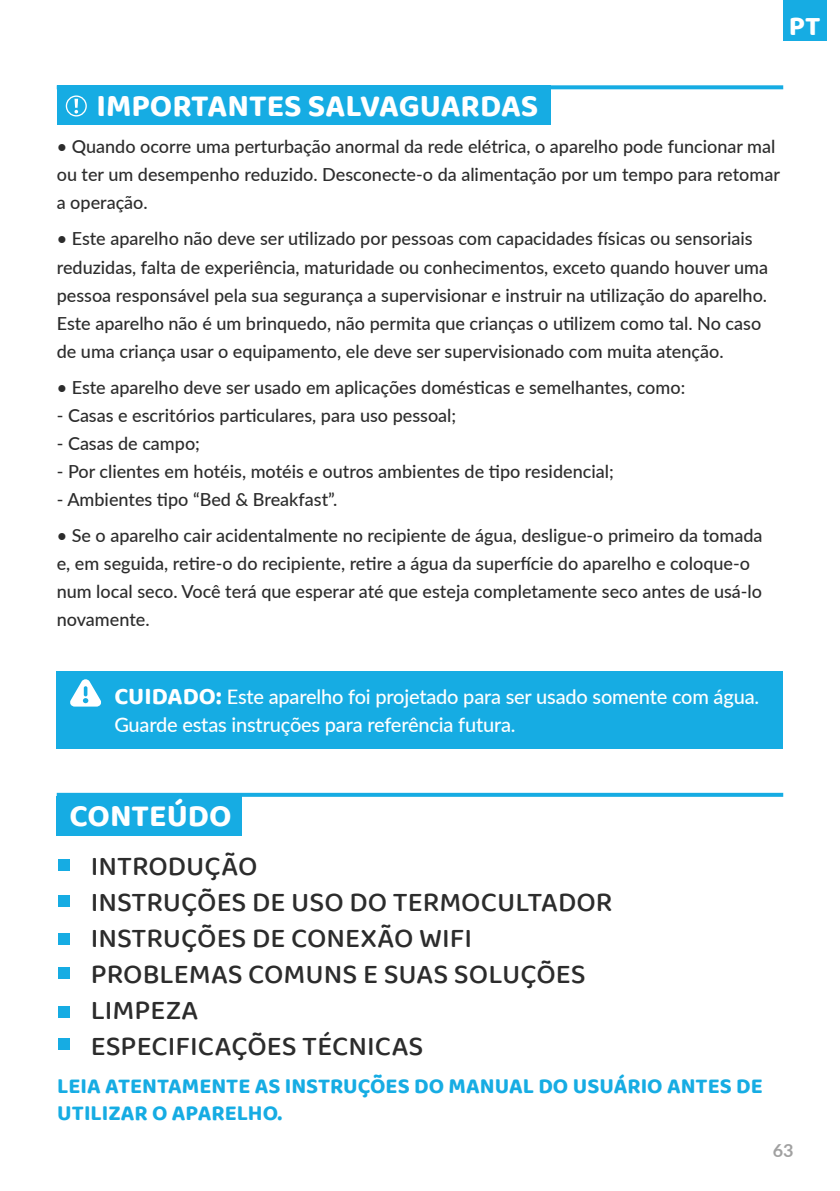
<style>
.page{position:relative;width:840px;height:1191px;background:#fff}
.page>*{position:absolute;margin:0;border:0;box-sizing:border-box;transform-origin:0 0}
.t1{font:700 32px "Baloo 2";color:#fff}
.t2{font:500 28px/36px "Baloo 2";color:#2c2c2c}
.t3{font:700 28px "Baloo 2";color:#fff}
.t4{font:700 22px "Baloo 2";color:#16ace3}
.t5{font:500 20px/28px "Lato";letter-spacing:-.01em;color:#fff}
.t6{font:500 18px/28px "Lato";color:#2c2c2c}
.t7{font:700 18px "Lato";color:#a1a1a1}
.s1{font-family:"Baloo 2";font-weight:700;font-size:24.4px}
</style>
<div class="page">
<div style="left:782px;top:0;width:43px;height:41px;background:#16ace3"></div>
<div style="left:57px;top:671px;width:725px;height:77px;background:#16ace3"></div>
<svg style="left:70px;top:679px;width:31px;height:27px"></svg>
<div style="left:59px;top:859px;width:11px;height:12px;background:#16ace3"></div>
<div style="left:59px;top:895px;width:11px;height:11px;background:#16ace3"></div>
<div style="left:59px;top:933px;width:11px;height:11px;background:#16ace3"></div>
<div style="left:59px;top:967px;width:11px;height:11px;background:#16ace3"></div>
<div style="left:59px;top:1006px;width:11px;height:12px;background:#16ace3"></div>
<div style="left:59px;top:1038px;width:11px;height:11px;background:#16ace3"></div>
<div style="left:57px;top:795px;width:185px;height:40px;background:#16ace3"></div>
<svg style="left:57px;top:793px;width:725px;height:4px;background:#1caee3"></svg>
<div style="left:57px;top:85px;width:493px;height:40px;background:#16ace3"></div>
<hr style="left:57px;top:85px;width:725px;height:4px;background:#16ace3">
<div style="left:66px;top:95px;width:21px;height:21px;border:1px solid #fff;border-radius:50%"></div>
<svg style="left:74px;top:99px;width:4px;height:14px"></svg>
<h2 class="t3" style="left:788px;top:9px;width:33px">PT</h2>
<h1 class="t1" style="left:96px;top:86px;width:443px">IMPORTANTES SALVAGUARDAS</h1>
<p class="t6" style="left:57px;top:132px;width:724px">• Quando ocorre uma perturbação anormal da rede elétrica, o aparelho pode funcionar mal ou ter um desempenho reduzido. Desconecte-o da alimentação por um tempo para retomar a operação.</p>
<p class="t6" style="left:57px;top:224px;width:712px">• Este aparelho não deve ser utilizado por pessoas com capacidades físicas ou sensoriais reduzidas, falta de experiência, maturidade ou conhecimentos, exceto quando houver uma pessoa responsável pela sua segurança a supervisionar e instruir na utilização do aparelho.<br>Este aparelho não é um brinquedo, não permita que crianças o utilizem como tal. No caso de uma criança usar o equipamento, ele deve ser supervisionado com muita atenção.</p>
<p class="t6" style="left:57px;top:372px;width:629px">• Este aparelho deve ser usado em aplicações domésticas e semelhantes, como:</p>
<p class="t6" style="left:57px;top:400px;width:401px">- Casas e escritórios particulares, para uso pessoal;</p>
<p class="t6" style="left:57px;top:428px;width:145px">- Casas de campo;</p>
<p class="t6" style="left:57px;top:456px;width:558px">- Por clientes em hotéis, motéis e outros ambientes de tipo residencial;</p>
<p class="t6" style="left:57px;top:484px;width:282px">- Ambientes tipo “Bed &amp; Breakfast”.</p>
<p class="t6" style="left:57px;top:520px;width:706px">• Se o aparelho cair acidentalmente no recipiente de água, desligue-o primeiro da tomada e, em seguida, retire-o do recipiente, retire a água da superfície do aparelho e coloque-o num local seco. Você terá que esperar até que esteja completamente seco antes de usá-lo novamente.</p>
<p class="t5" style="left:114px;top:681px;width:646px"><span class="s1">CUIDADO:</span> Este aparelho foi projetado para ser usado somente com água.<br>Guarde estas instruções para referência futura.</p>
<h1 class="t1" style="left:69px;top:796px;width:163px">CONTEÚDO</h1>
<h2 class="t2" style="left:91px;top:849px;width:523px">INTRODUÇÃO<br>INSTRUÇÕES DE USO DO TERMOCULTADOR<br>INSTRUÇÕES DE CONEXÃO WIFI<br>PROBLEMAS COMUNS E SUAS SOLUÇÕES<br>LIMPEZA<br>ESPECIFICAÇÕES TÉCNICAS</h2>
<p class="t4" style="left:57px;top:1072px;width:62px">LEIA ATENTAMENTE</p>
<p class="t4" style="left:254px;top:1072px;width:44px">AS INSTRUÇÕES</p>
<p class="t4" style="left:414px;top:1072px;width:50px">DO MANUAL</p>
<p class="t4" style="left:538px;top:1072px;width:49px">DO USU</p>
<p class="t4" style="left:613px;top:1072px;width:26px">ÁRIO</p>
<p class="t4" style="left:666px;top:1072px;width:14px">ANTES</p>
<p class="t4" style="left:735px;top:1072px;width:14px">DE</p>
<p class="t4" style="left:57px;top:1099px;width:226px">UTILIZAR O APARELHO.</p>
<p class="t7" style="left:772px;top:1137px;width:22px">63</p>
</div>
